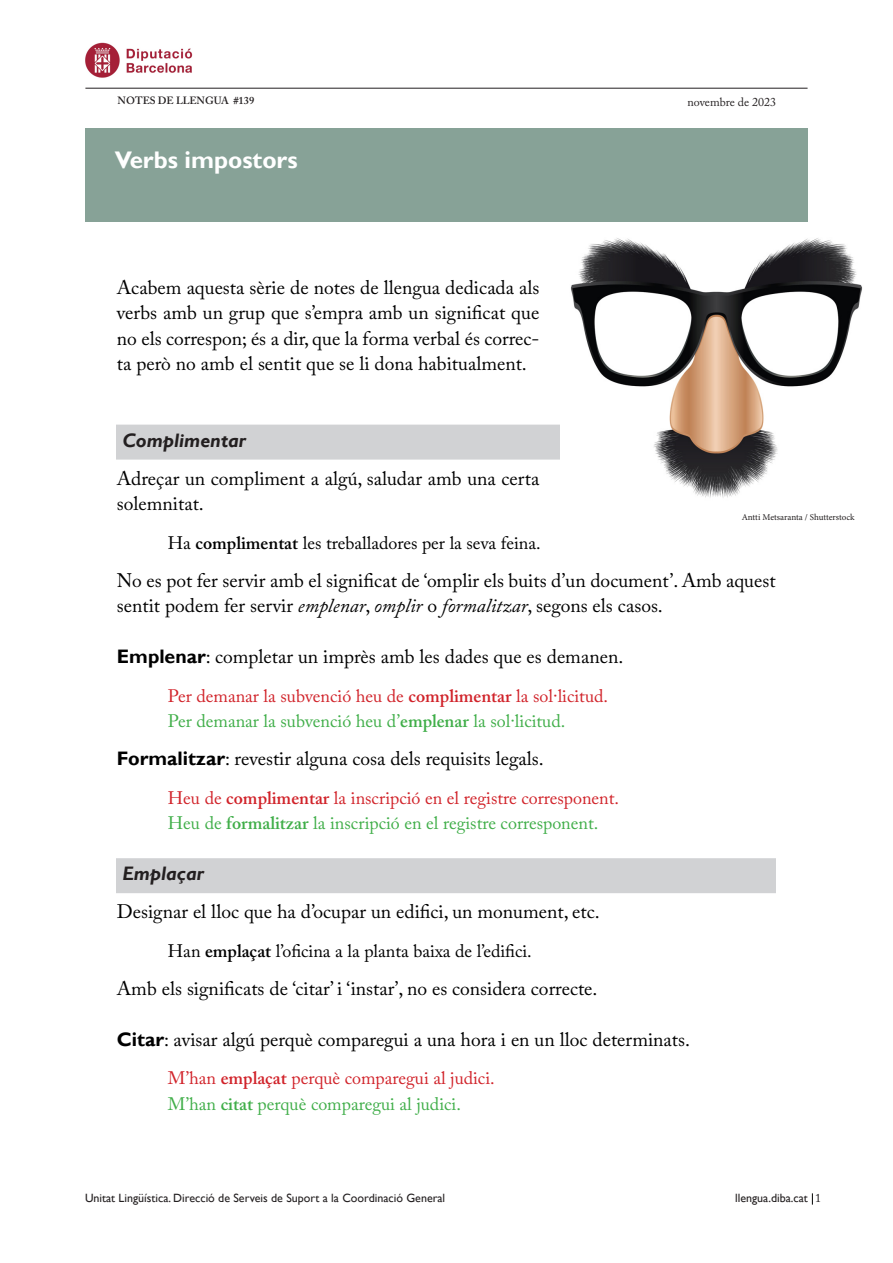
<style>
.page{position:relative;width:893px;height:1263px;background:#fff}
.page>*{position:absolute;margin:0;border:0;box-sizing:border-box;transform-origin:0 0}
.t1{font:700 24px "Gill Sans";color:#fff}
.Text_normal{font:19.5px/25.5px "Adobe Caslon Pro";color:#000}
.Títol_apartat_Gill_Sans{font:italic 700 19.5px "Gill Sans";color:#231f20}
.Exemples-negre{font:18px "Adobe Caslon Pro";color:#d1232a}
.Exemples-negre-2{font:18px "Adobe Caslon Pro";color:#000}
.Exemples-negre-3{font:18px "Adobe Caslon Pro";color:#40ae49}
.Exemples-vermell{font:18px "Adobe Caslon Pro";color:#d1232a}
.Exemples-verd{font:18px "Adobe Caslon Pro";color:#40ae49}
.t2{font:12px "Gill Sans";color:#231f20}
.t3{font:12px "Adobe Caslon Pro";color:#231f20}
.t4{font:600 10.5px "Adobe Caslon Pro";color:#231f20}
.t5{font:9px "Minion Pro";letter-spacing:-.005em;color:#231f20}
.s1{font-weight:600}
.s2{font-style:italic}
.s3{font-family:"Gill Sans";font-weight:700}
.s4{font-family:"Adobe Caslon Pro"}
</style>
<div class="page">
<hr style="left:85px;top:88px;width:722px;height:1px;background:#231f20">
<div style="left:85px;top:128px;width:722px;height:94px;background:#87a297"></div>
<div style="left:117px;top:425px;width:443px;height:35px;background:#d1d2d4"></div>
<div style="left:117px;top:858px;width:658px;height:35px;background:#d1d2d4"></div>
<img style="left:85px;top:42px;width:108px;height:36px">
<img style="left:571px;top:238px;width:292px;height:260px">
<p class="t4" style="left:118px;top:95px;width:138px">NOTES DE LLENGUA #139</p>
<p class="t3" style="left:687px;top:94px;width:90px">novembre de 2023</p>
<p class="t1" style="left:115px;top:145px;width:184px">Verbs impostors</p>
<p class="Text_normal" style="left:117px;top:274px;width:424px;text-align:justify">Acabem aquesta sèrie de notes de llengua dedicada als verbs amb un grup que s’empra amb un significat que no els correspon; és a dir, que la forma verbal és correc&shy;ta però no amb el sentit que se li dona habitualment.</p>
<p class="Títol_apartat_Gill_Sans" style="left:122px;top:429px;width:125px">Complimentar</p>
<p class="Text_normal" style="left:117px;top:465px;width:424px">Adreçar un compliment a algú, saludar amb una certa solemnitat.</p>
<p class="Exemples-negre-2" style="left:168px;top:532px;width:374px">Ha <span class="s1">complimentat</span> les treballadores per la seva feina.</p>
<p class="Text_normal" style="left:117px;top:567px;width:660px">No es pot fer servir amb el significat de ‘omplir els buits d’un document’. Amb aquest sentit podem fer servir <span class="s2">emplenar</span>, <span class="s2">omplir</span> o <span class="s2">formalitzar</span>, segons els casos.</p>
<p class="Text_normal" style="left:117px;top:644px;width:508px"><span class="s3">Emplenar</span>: completar un imprès amb les dades que es demanen.</p>
<p class="Exemples-vermell" style="left:168px;top:685px;width:442px">Per demanar la subvenció heu de <span class="s1">complimentar</span> la sol·licitud.</p>
<p class="Exemples-verd" style="left:168px;top:710px;width:399px">Per demanar la subvenció heu d’<span class="s1">emplenar</span> la sol·licitud.</p>
<p class="Text_normal" style="left:117px;top:746px;width:428px"><span class="s3">Formalitzar</span>: revestir alguna cosa dels requisits legals.</p>
<p class="Exemples-negre" style="left:168px;top:787px;width:453px">Heu de <span class="s1">complimentar</span> la inscripció en el registre corresponent.</p>
<p class="Exemples-negre-3" style="left:168px;top:812px;width:432px">Heu de <span class="s1">formalitzar</span> la inscripció en el registre corresponent.</p>
<p class="Títol_apartat_Gill_Sans" style="left:122px;top:862px;width:83px">Emplaçar</p>
<p class="Text_normal" style="left:117px;top:899px;width:484px">Designar el lloc que ha d’ocupar un edifici, un monument, etc.</p>
<p class="Exemples-negre-2" style="left:168px;top:940px;width:365px">Han <span class="s1">emplaçat</span> l’oficina a la planta baixa de l’edifici.</p>
<p class="Text_normal" style="left:117px;top:975px;width:482px">Amb els significats de ‘citar’ i ‘instar’, no es considera correcte.</p>
<p class="Text_normal" style="left:117px;top:1026px;width:575px"><span class="s3">Citar</span>: avisar algú perquè comparegui a una hora i en un lloc determinats.</p>
<p class="Exemples-negre" style="left:168px;top:1067px;width:328px">M’han <span class="s1">emplaçat</span> perquè comparegui al judici.</p>
<p class="Exemples-negre-3" style="left:168px;top:1093px;width:294px">M’han <span class="s1">citat</span> perquè comparegui al judici.</p>
<p class="t5" style="left:742px;top:511px;width:115px">Antti Metsaranta / Shutterstock</p>
<p class="t2" style="left:85px;top:1191px;width:362px">Unitat Lingüística. Direcció de Serveis de Suport a la Coordinació General</p>
<p class="t2" style="left:735px;top:1191px;width:87px">llengua.diba.cat <span class="s4">1</span></p>
</div>
